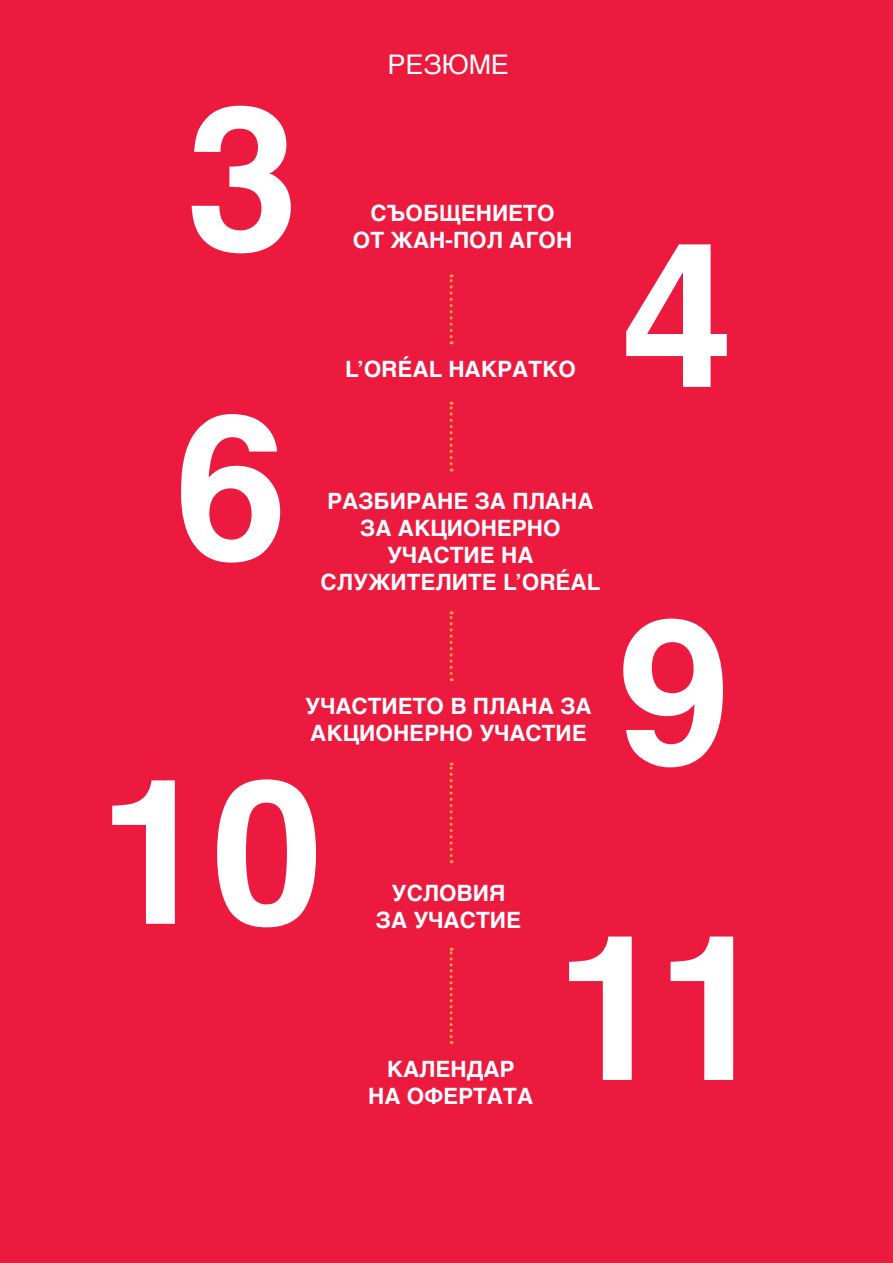
<style>
.page{position:relative;width:893px;height:1263px;background:#ed1a40}
.page>*{position:absolute;margin:0;border:0;box-sizing:border-box;transform-origin:0 0}
.t1{font:700 202.5px "Helvetica";color:#fff}
.t2{font:27px "Helvetica";color:#fff}
.t3{font:700 22.5px/27px "Helvetica";color:#fff;text-align:center}
</style>
<div class="page">
<svg style="left:450px;top:274px;width:3px;height:70px"></svg>
<svg style="left:450px;top:402px;width:3px;height:69px"></svg>
<svg style="left:450px;top:611px;width:3px;height:70px"></svg>
<svg style="left:450px;top:763px;width:3px;height:100px"></svg>
<svg style="left:450px;top:948px;width:3px;height:96px"></svg>
<h1 class="t1" style="left:186px;top:15px;width:114px">3</h1>
<p class="t2" style="left:388px;top:44px;width:123px">РЕЗЮМЕ</p>
<p class="t3" style="left:353px;top:200px;width:221px">СЪОБЩЕНИЕТО<br>ОТ ЖАН-ПОЛ АГОН</p>
<h1 class="t1" style="left:175px;top:324px;width:114px">6</h1>
<p class="t3" style="left:345px;top:355px;width:232px">L’ORÉAL НАКРАТКО</p>
<p class="t3" style="left:321px;top:487px;width:282px">РАЗБИРАНЕ ЗА ПЛАНА<br>ЗА АКЦИОНЕРНО<br>УЧАСТИЕ НА<br>СЛУЖИТЕЛИТЕ L’ORÉAL</p>
<p class="t3" style="left:305px;top:693px;width:288px;text-align:left">УЧАСТИЕТО В ПЛАНА ЗА<br>АКЦИОНЕРНО УЧАСТИЕ</p>
<h1 class="t1" style="left:98px;top:689px;width:227px">10</h1>
<p class="t3" style="left:376px;top:880px;width:147px">УСЛОВИЯ<br>ЗА УЧАСТИЕ</p>
<h1 class="t1" style="left:621px;top:152px;width:114px">4</h1>
<h1 class="t1" style="left:617px;top:528px;width:114px">9</h1>
<p class="t3" style="left:368px;top:1055px;width:167px">КАЛЕНДАР<br>НА ОФЕРТАТА</p>
<h1 class="t1" style="left:555px;top:845px;width:216px">11</h1>
</div>
